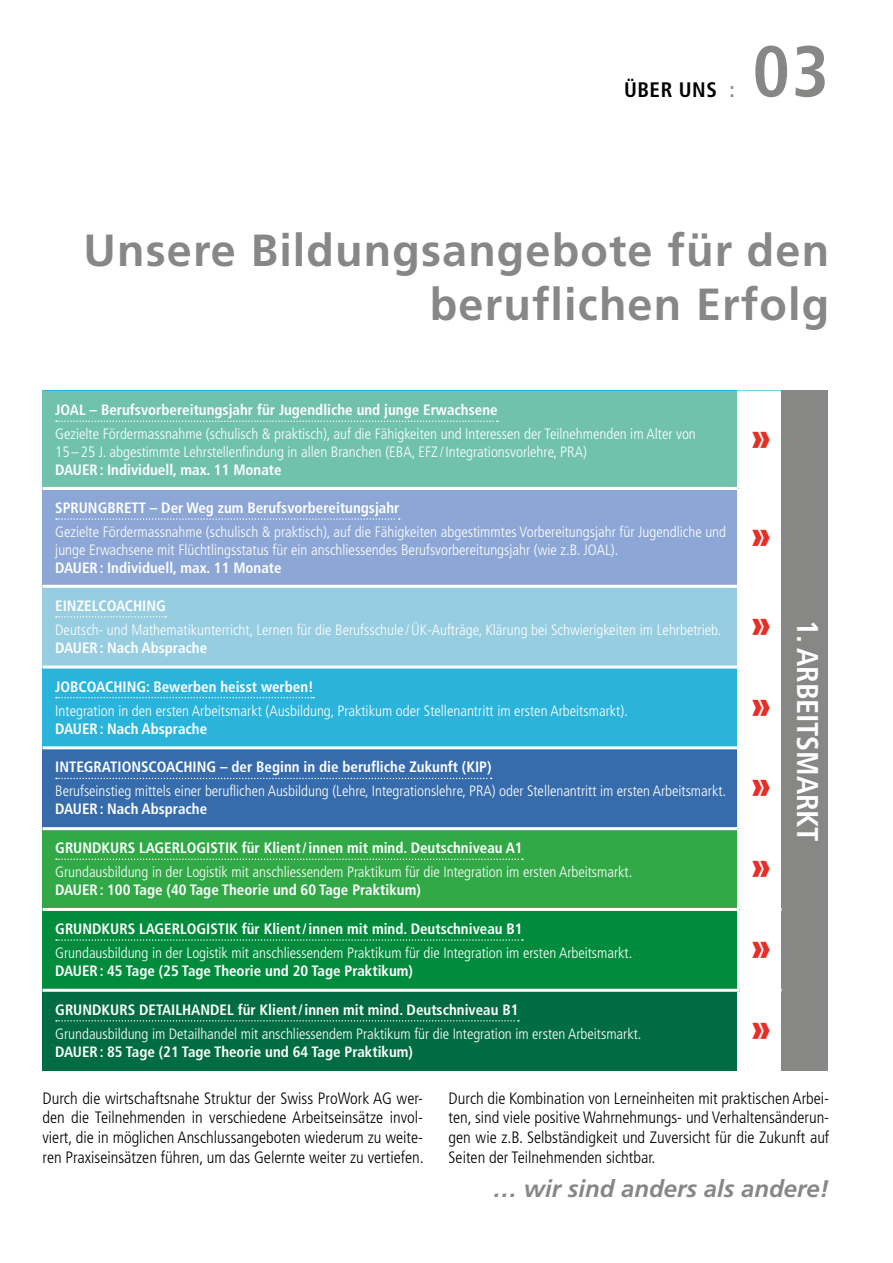
<style>
.page{position:relative;width:893px;height:1263px;background:#fff}
.page>*{position:absolute;margin:0;border:0;box-sizing:border-box;transform-origin:0 0}
.t1{font:700 condensed 72px "Frutiger";color:#878786}
.t2{font:700 45px/54px "Frutiger";letter-spacing:.025em;color:#878786;text-align:right}
.t3{font:900 condensed 39px "Frutiger";color:#e63027}
.t4{font:700 condensed 30px "Frutiger";letter-spacing:-.005em;color:#fff}
.t5{font:italic 700 24px "Frutiger";color:#878786}
.t6{font:700 condensed 21px "Frutiger";letter-spacing:.025em;color:#000}
.t7{font:300 condensed 16.5px/19.8px "Frutiger";color:#000;text-align:justify}
.t8{font:300 condensed 15px/18px "Frutiger";color:#fff}
.t9{font:700 condensed 15px "Frutiger";color:#fff}
.s1{color:#878786}
</style>
<div class="page">
<div style="left:43px;top:391px;width:696px;height:97px;background:#70c2af"></div>
<svg style="left:781px;top:391px;width:1px;height:680px"></svg>
<div style="left:782px;top:391px;width:46px;height:680px;background:#878786"></div>
<div style="left:43px;top:488px;width:696px;height:98px;background:#8ca6d6"></div>
<div style="left:43px;top:586px;width:696px;height:81px;background:#96cde1"></div>
<div style="left:43px;top:667px;width:696px;height:81px;background:#2ab4db"></div>
<div style="left:43px;top:748px;width:696px;height:81px;background:#366bac"></div>
<div style="left:43px;top:829px;width:696px;height:80px;background:#31a947"></div>
<div style="left:43px;top:909px;width:696px;height:81px;background:#008c3c"></div>
<div style="left:43px;top:990px;width:696px;height:81px;background:#006c43"></div>
<div style="left:737px;top:391px;width:5px;height:97px;background:#fff"></div>
<div style="left:737px;top:488px;width:5px;height:98px;background:#fff"></div>
<div style="left:737px;top:586px;width:5px;height:81px;background:#fff"></div>
<div style="left:737px;top:667px;width:5px;height:81px;background:#fff"></div>
<div style="left:737px;top:748px;width:5px;height:81px;background:#fff"></div>
<hr style="left:43px;top:487px;width:694px;height:3px;background:#fff">
<hr style="left:43px;top:585px;width:694px;height:3px;background:#fff">
<hr style="left:43px;top:665px;width:694px;height:3px;background:#fff">
<hr style="left:43px;top:746px;width:694px;height:3px;background:#fff">
<hr style="left:43px;top:827px;width:694px;height:3px;background:#fff">
<div style="left:737px;top:829px;width:5px;height:79px;background:#fff"></div>
<hr style="left:43px;top:908px;width:696px;height:3px;background:#fff">
<hr style="left:739px;top:908px;width:43px;height:3px;background:#fff">
<div style="left:737px;top:911px;width:5px;height:78px;background:#fff"></div>
<hr style="left:43px;top:989px;width:696px;height:3px;background:#fff">
<hr style="left:739px;top:989px;width:43px;height:3px;background:#fff">
<div style="left:737px;top:992px;width:5px;height:79px;background:#fff"></div>
<svg style="left:56px;top:420px;width:442px;height:2px"></svg>
<svg style="left:56px;top:518px;width:344px;height:2px"></svg>
<svg style="left:56px;top:616px;width:110px;height:2px"></svg>
<svg style="left:56px;top:697px;width:258px;height:1px"></svg>
<svg style="left:56px;top:778px;width:436px;height:1px"></svg>
<svg style="left:56px;top:858px;width:467px;height:2px"></svg>
<svg style="left:56px;top:939px;width:467px;height:2px"></svg>
<svg style="left:56px;top:1020px;width:463px;height:1px"></svg>
<h3 class="t6" style="left:624px;top:78px;width:112px">ÜBER UNS <span class="s1">:</span></h3>
<h1 class="t1" style="left:752px;top:34px;width:78px">03</h1>
<h2 class="t2" style="left:84px;top:224px;width:747px">Unsere Bildungsangebote für den beruflichen Erfolg</h2>
<p class="t9" style="left:55px;top:402px;width:444px">JOAL – Berufsvorbereitungsjahr für Jugendliche und junge Erwachsene</p>
<p class="t8" style="left:55px;top:425px;width:642px">Gezielte Fördermassnahme (schulisch &amp; praktisch), auf die Fähigkeiten und Interessen der Teilnehmenden im Alter von<br>15 – 25 J. abgestimmte Lehrstellenfindung in allen Branchen (EBA, EFZ / Integrationsvorlehre, PRA)</p>
<p class="t9" style="left:55px;top:462px;width:228px">DAUER : Individuell, max. 11 Monate</p>
<p class="t9" style="left:55px;top:500px;width:346px">SPRUNGBRETT – Der Weg zum Berufsvorbereitungsjahr</p>
<p class="t8" style="left:55px;top:523px;width:672px">Gezielte Fördermassnahme (schulisch &amp; praktisch), auf die Fähigkeiten abgestimmtes Vorbereitungsjahr für Jugendliche und junge Erwachsene mit Flüchtlingsstatus für ein anschliessendes Berufsvorbereitungsjahr (wie z.B. JOAL).</p>
<p class="t9" style="left:55px;top:560px;width:228px">DAUER : Individuell, max. 11 Monate</p>
<p class="t9" style="left:55px;top:598px;width:112px">EINZELCOACHING</p>
<p class="t8" style="left:55px;top:621px;width:667px">Deutsch- und Mathematikunterricht, Lernen für die Berufsschule / ÜK-Aufträge, Klärung bei Schwierigkeiten im Lehrbetrieb.</p>
<p class="t9" style="left:55px;top:640px;width:153px">DAUER : Nach Absprache</p>
<p class="t9" style="left:55px;top:678px;width:260px">JOBCOACHING: Bewerben heisst werben!</p>
<p class="t8" style="left:55px;top:702px;width:574px">Integration in den ersten Arbeitsmarkt (Ausbildung, Praktikum oder Stellenantritt im ersten Arbeitsmarkt).</p>
<p class="t9" style="left:55px;top:720px;width:153px">DAUER : Nach Absprache</p>
<p class="t9" style="left:55px;top:759px;width:438px">INTEGRATIONSCOACHING – der Beginn in die berufliche Zukunft (KIP)</p>
<p class="t8" style="left:55px;top:783px;width:672px">Berufseinstieg mittels einer beruflichen Ausbildung (Lehre, Integrationslehre, PRA) oder Stellenantritt im ersten Arbeitsmarkt.</p>
<p class="t9" style="left:55px;top:801px;width:153px">DAUER : Nach Absprache</p>
<p class="t9" style="left:55px;top:840px;width:469px">GRUNDKURS LAGERLOGISTIK für Klient / innen mit mind. Deutschniveau A1</p>
<p class="t8" style="left:55px;top:863px;width:578px">Grundausbildung in der Logistik mit anschliessendem Praktikum für die Integration im ersten Arbeitsmarkt.</p>
<p class="t9" style="left:55px;top:882px;width:367px">DAUER : 100 Tage (40 Tage Theorie und 60 Tage Praktikum)</p>
<p class="t9" style="left:55px;top:921px;width:469px">GRUNDKURS LAGERLOGISTIK für Klient / innen mit mind. Deutschniveau B1</p>
<p class="t8" style="left:55px;top:944px;width:578px">Grundausbildung in der Logistik mit anschliessendem Praktikum für die Integration im ersten Arbeitsmarkt.</p>
<p class="t9" style="left:55px;top:963px;width:359px">DAUER : 45 Tage (25 Tage Theorie und 20 Tage Praktikum)</p>
<p class="t9" style="left:55px;top:1002px;width:465px">GRUNDKURS DETAILHANDEL für Klient / innen mit mind. Deutschniveau B1</p>
<p class="t8" style="left:55px;top:1025px;width:588px">Grundausbildung im Detailhandel mit anschliessendem Praktikum für die Integration im ersten Arbeitsmarkt.</p>
<p class="t9" style="left:55px;top:1044px;width:359px">DAUER : 85 Tage (21 Tage Theorie und 64 Tage Praktikum)</p>
<h3 class="t3" style="left:750px;top:413px;width:22px">»</h3>
<h3 class="t3" style="left:750px;top:511px;width:22px">»</h3>
<h3 class="t3" style="left:750px;top:600px;width:22px">»</h3>
<h3 class="t3" style="left:750px;top:681px;width:22px">»</h3>
<h3 class="t3" style="left:750px;top:762px;width:22px">»</h3>
<h3 class="t3" style="left:750px;top:843px;width:22px">»</h3>
<h3 class="t3" style="left:750px;top:924px;width:22px">»</h3>
<h3 class="t3" style="left:750px;top:1004px;width:22px">»</h3>
<h3 class="t4" style="left:823px;top:620px;width:223px;rotate:90deg">1. ARBEITSMARKT</h3>
<p class="t7" style="left:43px;top:1088px;width:383px">Durch die wirtschaftsnahe Struktur der Swiss ProWork AG wer&shy;den die Teilnehmenden in verschiedene Arbeitseinsätze invol&shy;viert, die in möglichen Anschlussangeboten wiederum zu weite&shy;ren Praxiseinsätzen führen, um das Gelernte weiter zu vertiefen.</p>
<p class="t7" style="left:449px;top:1088px;width:382px">Durch die Kombination von Lerneinheiten mit praktischen Arbei&shy;ten, sind viele positive Wahrnehmungs- und Verhaltensänderun&shy;gen wie z.B. Selbständigkeit und Zuversicht für die Zukunft auf Seiten der Teilnehmenden sichtbar.</p>
<h3 class="t5" style="left:493px;top:1176px;width:338px">… wir sind anders als andere!</h3>
</div>
